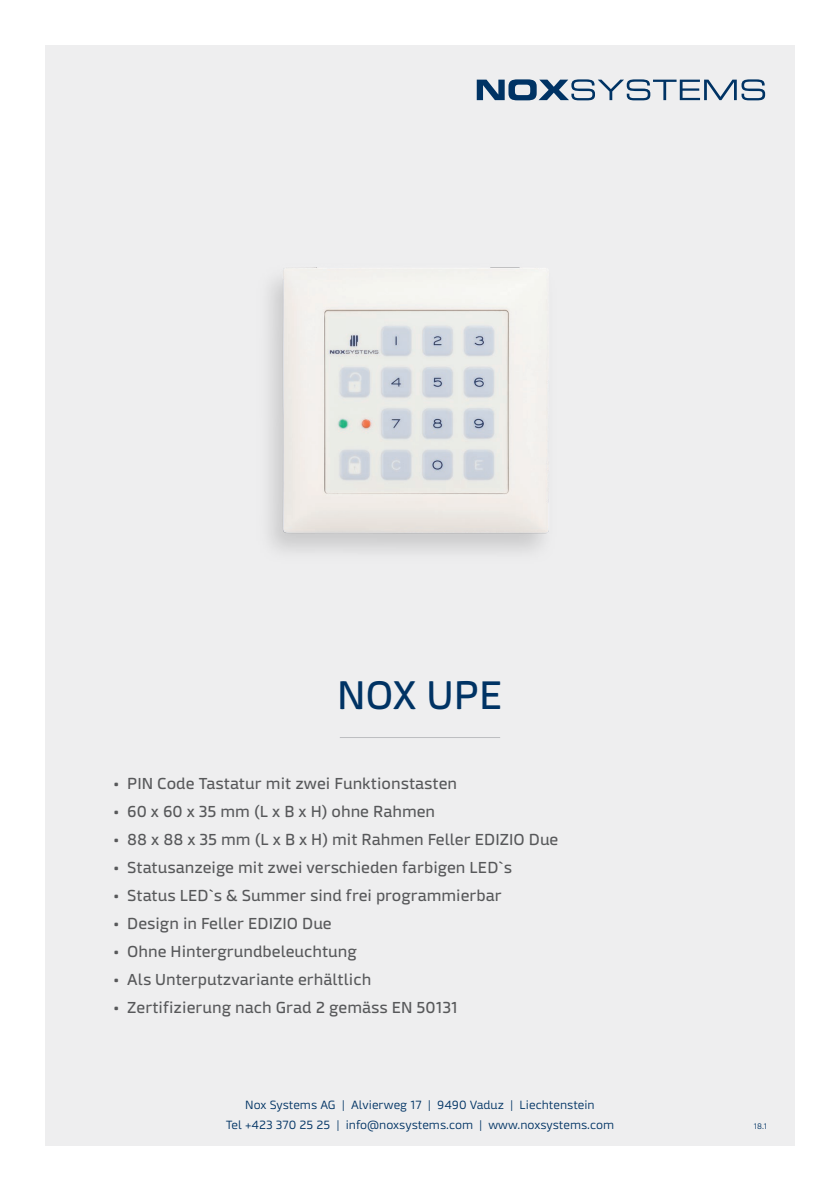
<style>
.page{position:relative;width:840px;height:1191px;background:#fff}
.page>*{position:absolute;margin:0;border:0;box-sizing:border-box;transform-origin:0 0}
.t1{font:40px "Mangerica";color:#003364}
.t2{font:16px "Mangerica";color:#57585a}
.t3{font:300 12px/20px "Mangerica";color:#003364;text-align:center}
.t4{font:300 8px "Mangerica";color:#003364}
</style>
<div class="page">
<div style="left:45px;top:45px;width:749px;height:1100px;background:#eeeeef"></div>
<svg style="left:476px;top:79px;width:288px;height:21px"></svg>
<hr style="left:339px;top:737px;width:161px;height:1px;background:#bcbdc0">
<img style="left:269px;top:267px;width:280px;height:285px">
<h1 class="t1" style="left:337px;top:671px;width:167px">NOX UPE</h1>
<p class="t2" style="left:113px;top:773px;width:345px">• PIN Code Tastatur mit zwei Funktionstasten</p>
<p class="t2" style="left:113px;top:801px;width:323px">• 60 x 60 x 35 mm (L x B x H) ohne Rahmen</p>
<p class="t2" style="left:113px;top:829px;width:446px">• 88 x 88 x 35 mm (L x B x H) mit Rahmen Feller EDIZIO Due</p>
<p class="t2" style="left:113px;top:857px;width:400px">• Statusanzeige mit zwei verschieden farbigen LED`s</p>
<p class="t2" style="left:113px;top:885px;width:390px">• Status LED`s &amp; Summer sind frei programmierbar</p>
<p class="t2" style="left:113px;top:913px;width:220px">• Design in Feller EDIZIO Due</p>
<p class="t2" style="left:113px;top:941px;width:245px">• Ohne Hintergrundbeleuchtung</p>
<p class="t2" style="left:113px;top:969px;width:259px">• Als Unterputzvariante erhältlich</p>
<p class="t2" style="left:113px;top:997px;width:346px">• Zertifizierung nach Grad 2 gemäss EN 50131</p>
<p class="t3" style="left:226px;top:1094px;width:389px">Nox Systems AG | Alvierweg 17 | 9490 Vaduz | Liechtenstein<br>Tel +423 370 25 25 | info@noxsystems.com | www.noxsystems.com</p>
<p class="t4" style="left:753px;top:1121px;width:15px">18.1</p>
</div>
